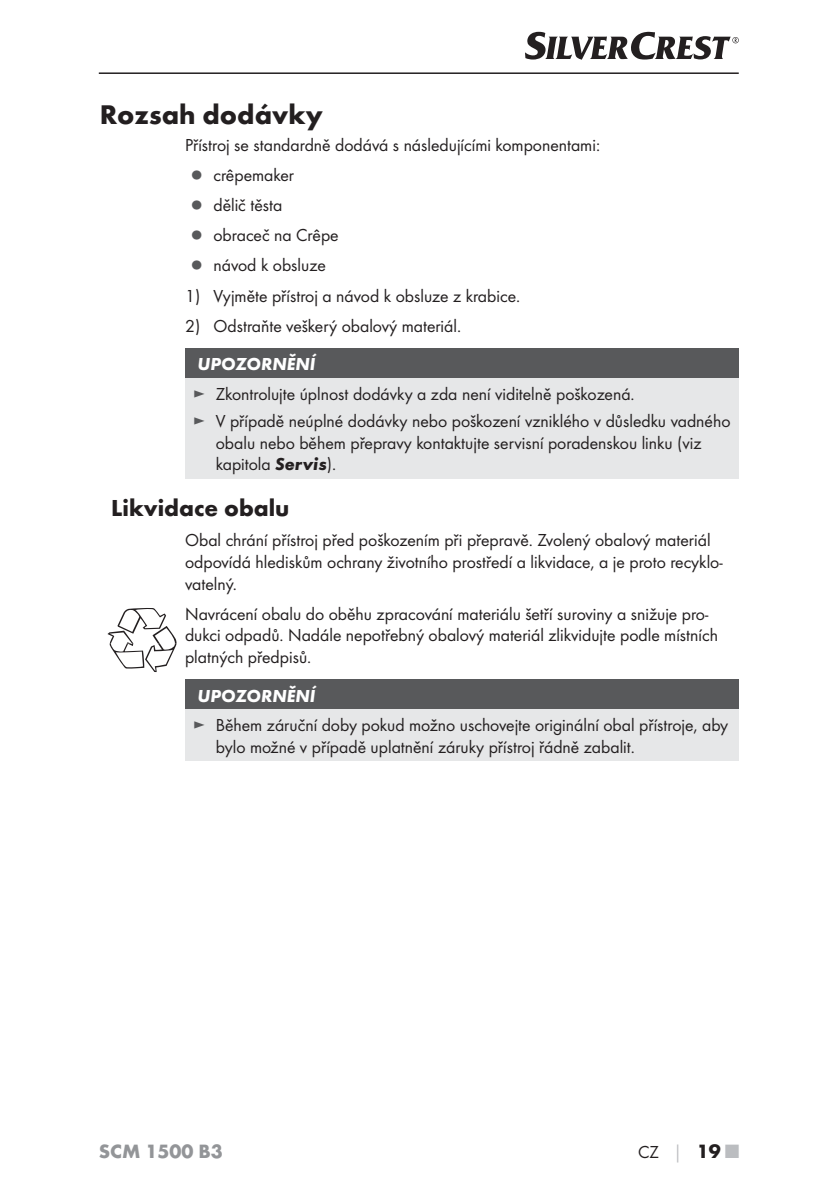
<style>
.page{position:relative;width:839px;height:1190px;background:#fff}
.page>*{position:absolute;margin:0;border:0;box-sizing:border-box;transform-origin:0 0}
.t1{font:700 28px "Futura";color:#231f20}
.t2{font:700 24px "Futura";color:#231f20}
.t3{font:700 20px "Futura";color:#939598}
.t4{font:18px/21.6px "Futura Boo";color:#231f20}
.t5{font:italic 700 18px "Futura";color:#fff}
.s1{color:#58595b}
.s2{font-family:"Futura";font-weight:700;font-style:italic}
.s3{font-family:"Futura";font-weight:700;color:#bbbdc0}
.s4{font-family:"Futura";font-weight:700;font-size:20px}
.s5{font-family:"Futura";font-weight:700;font-size:20px;color:#bbbdc0}
</style>
<div class="page">
<hr style="left:99px;top:72px;width:639px;height:2px;background:#231f20">
<svg style="left:525px;top:32px;width:213px;height:28px"></svg>
<div style="left:185px;top:348px;width:553px;height:30px;background:#58595b"></div>
<div style="left:185px;top:378px;width:553px;height:100px;background:#e6e7e8"></div>
<div style="left:185px;top:679px;width:553px;height:30px;background:#58595b"></div>
<div style="left:185px;top:709px;width:553px;height:51px;background:#e6e7e8"></div>
<svg style="left:107px;top:608px;width:69px;height:64px"></svg>
<h1 class="t1" style="left:100px;top:103px;width:224px">Rozsah dodávky</h1>
<p class="t4" style="left:191px;top:131px;width:410px;line-height:30px;text-indent:-6px">Přístroj se standardně dodává s následujícími komponentami: <span class="s1">▯</span> crêpemaker<br><span class="s1">▯</span> dělič těsta<br><span class="s1">▯</span> obraceč na Crêpe<br><span class="s1">▯</span> návod k obsluze</p>
<p class="t4" style="left:185px;top:286px;width:336px">1) Vyjměte přístroj a návod k obsluze z krabice.</p>
<p class="t4" style="left:185px;top:316px;width:277px">2) Odstraňte veškerý obalový materiál.</p>
<p class="t5" style="left:197px;top:358px;width:119px">UPOZORNĚNÍ</p>
<p class="t4" style="left:193px;top:381px;width:538px;line-height:27.2px"><span class="s1">►</span> Zkontrolujte úplnost dodávky a zda není viditelně poškozená.<br><span class="s1">►</span> V případě neúplné dodávky nebo poškození vzniklého v důsledku vadného</p>
<p class="t4" style="left:216px;top:433px;width:487px">obalu nebo během přepravy kontaktujte servisní poradenskou linku (viz kapitola <span class="s2">Servis</span>).</p>
<h2 class="t2" style="left:111px;top:499px;width:180px">Likvidace obalu</h2>
<p class="t4" style="left:185px;top:530px;width:538px">Obal chrání přístroj před poškozením při přepravě. Zvolený obalový materiál odpovídá hlediskům ochrany životního prostředí a likvidace, a je proto recyklo&shy;vatelný.</p>
<p class="t4" style="left:185px;top:604px;width:534px">Navrácení obalu do oběhu zpracování materiálu šetří suroviny a snižuje pro&shy;dukci odpadů. Nadále nepotřebný obalový materiál zlikvidujte podle místních platných předpisů.</p>
<p class="t5" style="left:197px;top:689px;width:119px">UPOZORNĚNÍ</p>
<p class="t4" style="left:216px;top:715px;width:513px;text-indent:-23px"><span class="s1">►</span> Během záruční doby pokud možno uschovejte originální obal přístroje, aby bylo možné v případě uplatnění záruky přístroj řádně zabalit.</p>
<p class="t3" style="left:99px;top:1143px;width:125px">SCM 1500 B3</p>
<p class="t4" style="left:637px;top:1141px;width:102px">CZ <span class="s3">│</span> <span class="s4">19</span> <span class="s5">■</span></p>
</div>
